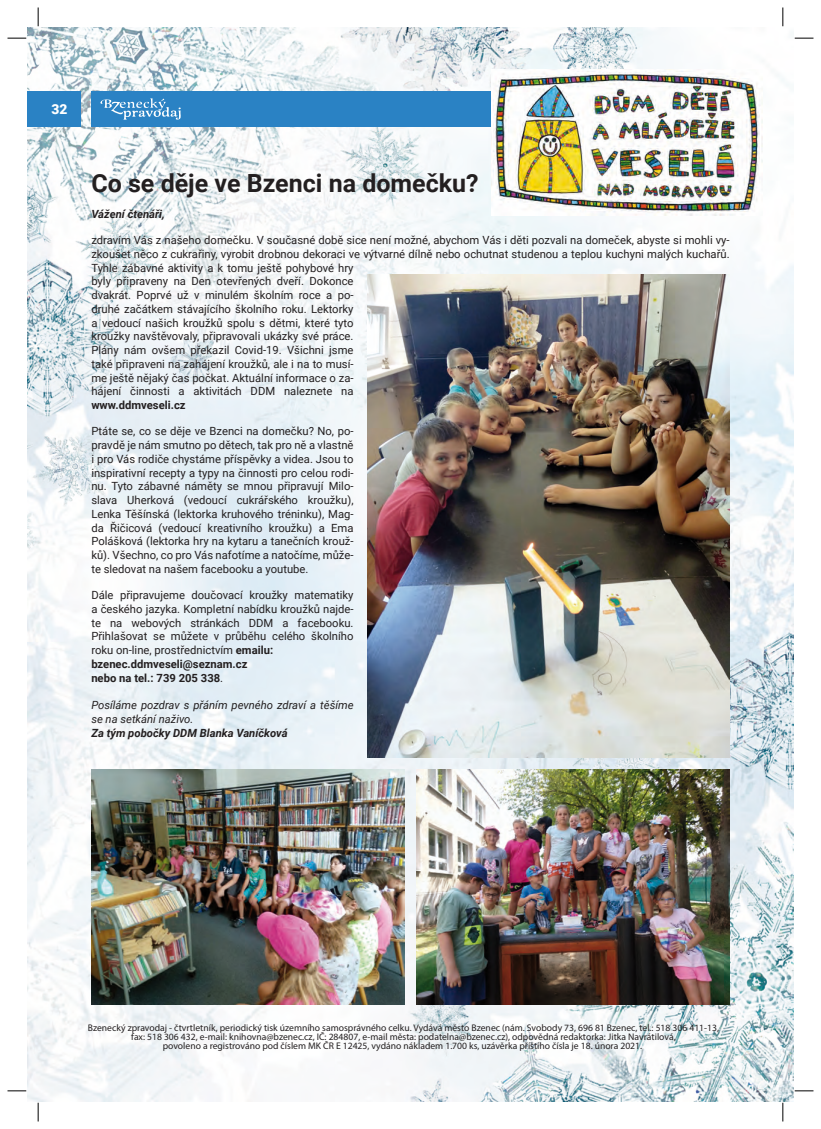
<style>
.page{position:relative;width:821px;height:1129px;background:#fff}
.page>*{position:absolute;margin:0;border:0;box-sizing:border-box;transform-origin:0 0}
.t1{font:700 25px "Roboto";color:#231f20}
.t2{font:900 13.75px "Roboto";color:#fff}
.t3{font:11.25px/13.8px "Roboto";color:#231f20}
.t4{font:italic 11.25px/13.8px "Roboto";color:#231f20}
.t5{font:italic 700 11.25px "Roboto";color:#231f20}
.t6{font:700 11.25px "Roboto";color:#231f20}
.t7{font:9.62px/8.8px "Myriad Pro";color:#231f20;text-align:center}
.s1{font-weight:700}
</style>
<div class="page">
<img style="left:28px;top:28px;width:765px;height:1073px">
<div style="left:28px;top:91px;width:53px;height:36px;background:#2a82c4"></div>
<div style="left:91px;top:91px;width:638px;height:36px;background:#2a82c4"></div>
<svg style="left:100px;top:98px;width:81px;height:22px"></svg>
<img style="left:416px;top:769px;width:313px;height:235px">
<img style="left:367px;top:275px;width:362px;height:482px">
<img style="left:91px;top:769px;width:313px;height:235px">
<img style="left:491px;top:69px;width:271px;height:146px">
<svg style="left:8px;top:37px;width:18px;height:2px"></svg>
<svg style="left:37px;top:8px;width:2px;height:18px"></svg>
<svg style="left:782px;top:8px;width:1px;height:18px"></svg>
<svg style="left:794px;top:37px;width:19px;height:2px"></svg>
<svg style="left:8px;top:1090px;width:18px;height:1px"></svg>
<svg style="left:37px;top:1102px;width:2px;height:19px"></svg>
<svg style="left:794px;top:1090px;width:19px;height:1px"></svg>
<svg style="left:782px;top:1102px;width:1px;height:19px"></svg>
<p class="t2" style="left:51px;top:104px;width:17px">32</p>
<h1 class="t1" style="left:91px;top:173px;width:389px">Co se děje ve Bzenci na domečku?</h1>
<p class="t5" style="left:91px;top:209px;width:75px">Vážení čtenáři,</p>
<p class="t3" style="left:91px;top:234px;width:639px">zdravím Vás z našeho domečku. V současné době sice není možné, abychom Vás i děti pozvali na domeček, abyste si mohli vy‐ zkoušet něco z cukrařiny, vyrobit drobnou dekoraci ve výtvarné dílně nebo ochutnat studenou a teplou kuchyni malých kuchařů.<br>Tyhle zábavné aktivity a k tomu ještě pohybové hry<br>byly připraveny na Den otevřených dveří. Dokonce<br>dvakrát. Poprvé už v minulém školním roce a po‐<br>druhé začátkem stávajícího školního roku. Lektorky<br>a vedoucí našich kroužků spolu s dětmi, které tyto<br>kroužky navštěvovaly, připravovali ukázky své práce.<br>Plány nám ovšem překazil Covid-19. Všichni jsme<br>také připraveni na zahájení kroužků, ale i na to musí‐<br>me ještě nějaký čas počkat. Aktuální informace o za‐<br>hájení činnosti a aktivitách DDM naleznete na</p>
<p class="t6" style="left:91px;top:401px;width:96px">www.ddmveseli.cz</p>
<p class="t3" style="left:91px;top:426px;width:264px;text-align:justify">Ptáte se, co se děje ve Bzenci na domečku? No, po‐ pravdě je nám smutno po dětech, tak pro ně a vlastně i pro Vás rodiče chystáme příspěvky a videa. Jsou to inspirativní recepty a typy na činnosti pro celou rodi‐ nu. Tyto zábavné náměty se mnou připravují Milo‐ slava Uherková (vedoucí cukrářského kroužku), Lenka Těšínská (lektorka kruhového tréninku), Mag‐ da Řičicová (vedoucí kreativního kroužku) a Ema Polášková (lektorka hry na kytaru a tanečních krouž‐ ků). Všechno, co pro Vás nafotíme a natočíme, může‐ te sledovat na našem facebooku a youtube.</p>
<p class="t3" style="left:91px;top:589px;width:264px">Dále připravujeme doučovací kroužky matematiky a českého jazyka. Kompletní nabídku kroužků najde‐ te na webových stránkách DDM a facebooku.<br>Přihlašovat se můžete v průběhu celého školního roku on-line, prostřednictvím <span class="s1">emailu: bzenec.ddmveseli@seznam.cz<br>nebo na tel.: 739 205 338</span>.</p>
<p class="t4" style="left:91px;top:699px;width:264px">Posíláme pozdrav s přáním pevného zdraví a těšíme se na setkání naživo.</p>
<p class="t5" style="left:91px;top:728px;width:198px">Za tým pobočky DDM Blanka Vaníčková</p>
<p class="t7" style="left:88px;top:1024px;width:632px">Bzenecký zpravodaj - čtvrtletník, periodický tisk územního samosprávného celku. Vydává město Bzenec (nám. Svobody 73, 696 81 Bzenec, tel.: 518 306 411-13, fax: 518 306 432, e-mail: knihovna@bzenec.cz, IČ: 284807, e-mail města: podatelna@bzenec.cz), odpovědná redaktorka: Jitka Navrátilová,<br>povoleno a registrováno pod číslem MK ČR E 12425, vydáno nákladem 1.700 ks, uzávěrka příštího čísla je 18. února 2021.</p>
</div>
